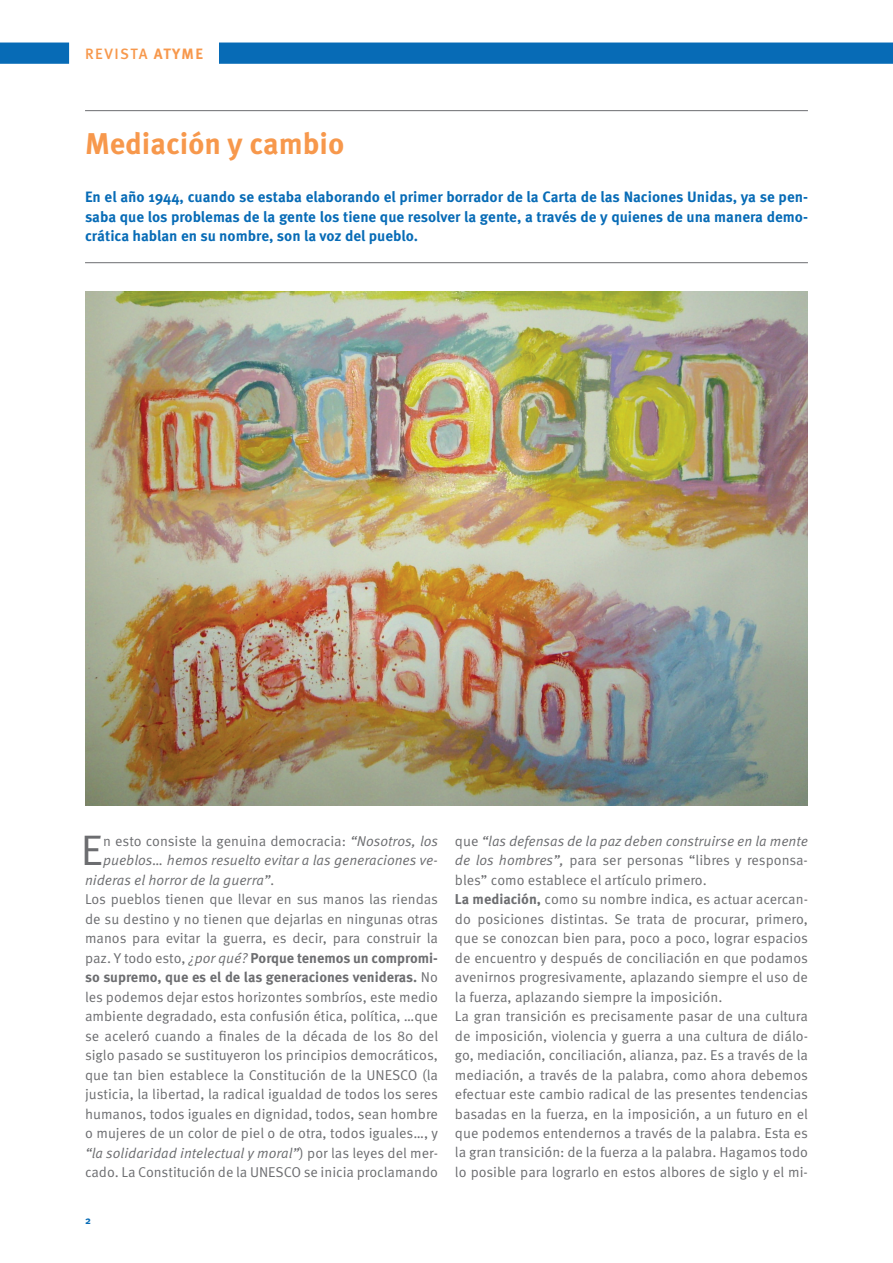
<style>
.page{position:relative;width:893px;height:1263px;background:#fff}
.page>*{position:absolute;margin:0;border:0;box-sizing:border-box;transform-origin:0 0}
.t1{font:42.75px "Meta Pro";color:#6c6d70}
.t2{font:700 30px "Meta Pro";color:#f7984c}
.t3{font:700 15px/19.5px "Meta Pro";color:#076bb6;text-align:justify}
.t4{font:500 15px "Meta Pro";letter-spacing:.1em;color:#f7984c}
.t5{font:14.25px/19.5px "Meta Pro";color:#6c6d70;text-align:justify}
.t6{font:italic 14.25px "Meta Pro";color:#6c6d70}
.t7{font:700 10.5px "Meta Pro";color:#076bb6}
.s1{font-weight:700}
.s2{font-style:italic}
</style>
<div class="page">
<hr style="left:85px;top:110px;width:723px;height:1px;background:#6c6d70">
<hr style="left:85px;top:262px;width:723px;height:1px;background:#6c6d70">
<img style="left:85px;top:291px;width:723px;height:515px">
<svg style="left:0;top:43px;width:893px;height:21px"></svg>
<p class="t4" style="left:85px;top:44px;width:120px">REVISTA <span class="s1">ATYME</span></p>
<h2 class="t2" style="left:85px;top:124px;width:261px">Mediación y cambio</h2>
<p class="t3" style="left:85px;top:188px;width:724px">En el año 1944, cuando se estaba elaborando el primer borrador de la Carta de las Naciones Unidas, ya se pen&shy;saba que los problemas de la gente los tiene que resolver la gente, a través de y quienes de una manera demo&shy;crática hablan en su nombre, son la voz del pueblo.</p>
<h1 class="t1" style="left:81px;top:823px;width:24px">E</h1>
<p class="t5" style="left:103px;top:831px;width:336px">n esto consiste la genuina democracia: <span class="s2">“Nosotros, los</span></p>
<p class="t6" style="left:103px;top:851px;width:336px">pueblos… hemos resuelto evitar a las generaciones ve-</p>
<p class="t6" style="left:85px;top:871px;width:191px">nideras el horror de la guerra”.</p>
<p class="t5" style="left:85px;top:890px;width:355px">Los pueblos tienen que llevar en sus manos las riendas de su destino y no tienen que dejarlas en ningunas otras manos para evitar la guerra, es decir, para construir la paz. Y todo esto, <span class="s2">¿por qué?</span> <span class="s1">Porque tenemos un compromi&shy;so supremo, que es el de las generaciones venideras.</span> No les podemos dejar estos horizontes sombríos, este medio ambiente degradado, esta confusión ética, política, …que se aceleró cuando a finales de la década de los 80 del siglo pasado se sustituyeron los principios democráticos, que tan bien establece la Constitución de la UNESCO (la justicia, la libertad, la radical igualdad de todos los seres humanos, todos iguales en dignidad, todos, sean hombre o mujeres de un color de piel o de otra, todos iguales…, y <span class="s2">“la solidaridad intelectual y moral”</span>) por las leyes del mer&shy;cado. La Constitución de la UNESCO se inicia proclamando</p>
<p class="t7" style="left:85px;top:1214px;width:7px">2</p>
<p class="t5" style="left:455px;top:831px;width:355px;text-align:left">que <span class="s2">“las defensas de la paz deben construirse en la mente de los hombres”,</span> para ser personas “libres y responsa&shy;bles” como establece el artículo primero.<br><span class="s1">La mediación,</span> como su nombre indica, es actuar acercan&shy;do posiciones distintas. Se trata de procurar, primero, que se conozcan bien para, poco a poco, lograr espacios de encuentro y después de conciliación en que podamos avenirnos progresivamente, aplazando siempre el uso de la fuerza, aplazando siempre la imposición.<br>La gran transición es precisamente pasar de una cultura de imposición, violencia y guerra a una cultura de diálo&shy;go, mediación, conciliación, alianza, paz. Es a través de la mediación, a través de la palabra, como ahora debemos efectuar este cambio radical de las presentes tendencias basadas en la fuerza, en la imposición, a un futuro en el que podemos entendernos a través de la palabra. Esta es la gran transición: de la fuerza a la palabra. Hagamos todo lo posible para lograrlo en estos albores de siglo y el mi-</p>
</div>
